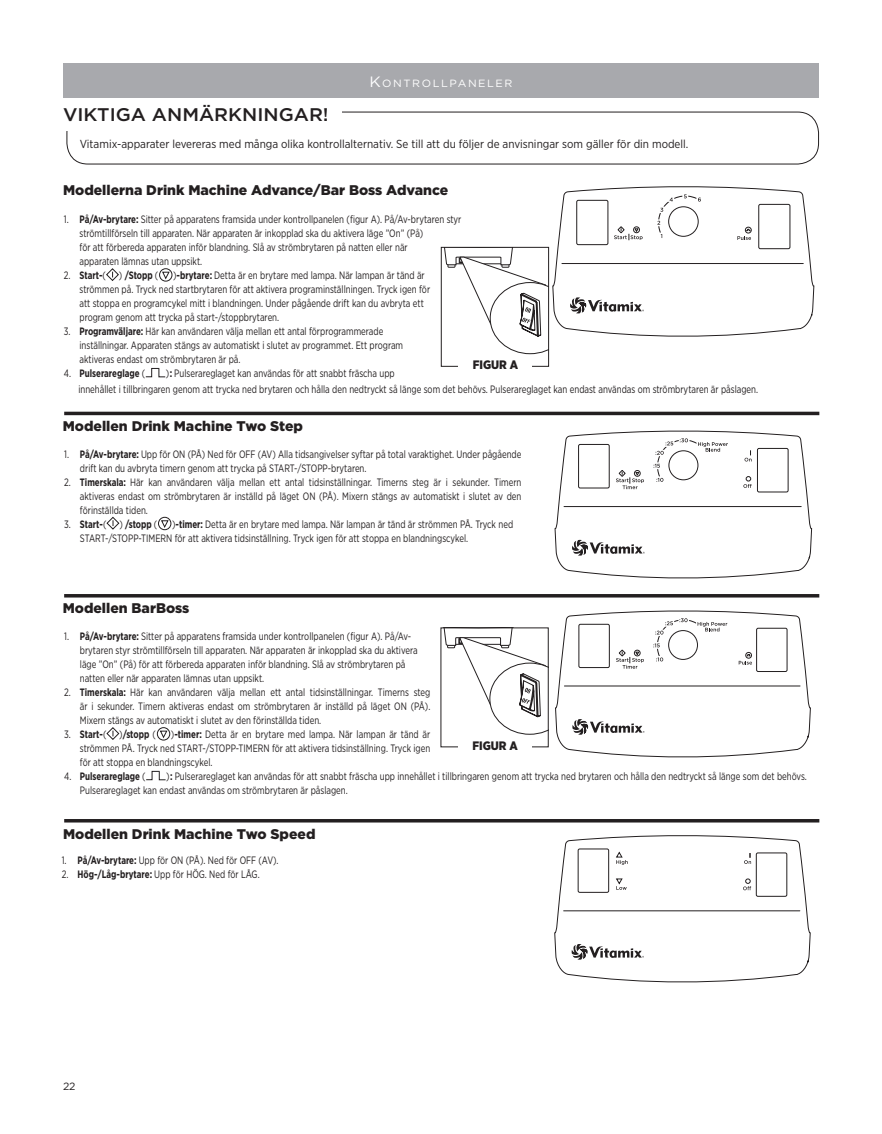
<style>
.page{position:relative;width:882px;height:1134px;background:#fff}
.page>*{position:absolute;margin:0;border:0;box-sizing:border-box;transform-origin:0 0}
.t1{font:500 18.38px "Gotham";color:#231f20;scale:1.05 1}
.t2{font:900 14px "Gotham";color:#231f20}
.t3{font:900 12.25px "Gotham Narrow";color:#231f20}
.t4{font:11.72px "Gotham Narrow";color:#231f20}
.t5{font:10.67px/14px "Gotham Narrow";color:#231f20;scale:.85 1}
.t6{font:700 10.67px "Gotham Narrow";color:#231f20;scale:.85 1}
.t7{font:10.5px "Gotham";letter-spacing:.145em;color:#fff;scale:1.05 1}
.t8{font:10.5px "Gotham";color:#231f20}
.s1{font-size:15.05px}
.s2{font-weight:700}
.s3{font-weight:400}
</style>
<div class="page">
<div style="left:63px;top:64px;width:756px;height:34px;background:#a8a9ad"></div>
<div style="left:66px;top:112px;width:753px;height:52px;border:1px solid #231f20;border-radius:21px"></div>
<div style="left:63px;top:106px;width:279px;height:24px;background:#fff"></div>
<svg style="left:444px;top:249px;width:103px;height:105px"></svg>
<div style="left:441px;top:247px;width:108px;height:120px;border:1px solid #231f20"></div>
<div style="left:459px;top:355px;width:73px;height:19px;background:#fff"></div>
<svg style="left:106px;top:516px;width:14px;height:14px"></svg>
<div style="left:158px;top:517px;width:13px;height:13px;border:1px solid #231f20;border-radius:50%"></div>
<svg style="left:160px;top:520px;width:9px;height:8px"></svg>
<hr style="left:64px;top:412px;width:755px;height:3px;background:#231f20">
<svg style="left:106px;top:268px;width:13px;height:13px"></svg>
<div style="left:159px;top:268px;width:13px;height:14px;border:1px solid #231f20;border-radius:50%"></div>
<svg style="left:161px;top:271px;width:9px;height:8px"></svg>
<svg style="left:145px;top:368px;width:21px;height:10px"></svg>
<svg style="left:552px;top:186px;width:262px;height:151px"></svg>
<div style="left:759px;top:204px;width:31px;height:45px;border:1px solid #231f20;border-radius:2px"></div>
<div style="left:576px;top:200px;width:32px;height:45px;border:1px solid #231f20;border-radius:2px"></div>
<svg style="left:657px;top:194px;width:44px;height:44px"></svg>
<svg style="left:555px;top:430px;width:257px;height:149px"></svg>
<svg style="left:554px;top:835px;width:257px;height:148px"></svg>
<svg style="left:64px;top:819px;width:755px;height:4px;background:#3e3a3b"></svg>
<svg style="left:106px;top:727px;width:14px;height:13px"></svg>
<div style="left:157px;top:727px;width:13px;height:14px;border:1px solid #231f20;border-radius:50%"></div>
<svg style="left:159px;top:730px;width:9px;height:8px"></svg>
<svg style="left:146px;top:771px;width:20px;height:10px"></svg>
<svg style="left:64px;top:594px;width:755px;height:4px;background:#3d3a3b"></svg>
<svg style="left:555px;top:610px;width:256px;height:148px"></svg>
<svg style="left:443px;top:630px;width:104px;height:105px"></svg>
<div style="left:441px;top:628px;width:108px;height:119px;border:1px solid #231f20"></div>
<div style="left:458px;top:735px;width:74px;height:19px;background:#fff"></div>
<p class="t7" style="left:369px;top:78px;width:138px"><span class="s1">K</span>ONTROLLPANELER</p>
<h1 class="t1" style="left:63px;top:104px;width:255px">VIKTIGA ANMÄRKNINGAR!</h1>
<p class="t4" style="left:80px;top:137px;width:610px">Vitamix-apparater levereras med många olika kontrollalternativ. Se till att du följer de anvisningar som gäller för din modell.</p>
<h2 class="t2" style="left:63px;top:182px;width:387px">Modellerna Drink Machine Advance/Bar Boss Advance</h2>
<p class="t5" style="left:80px;top:213px;width:451px;text-indent:-16px">1. <span class="s2">På/Av-brytare:</span> Sitter på apparatens framsida under kontrollpanelen (igur A). På/Av-brytaren styr strömtillförseln till apparaten. När apparaten är inkopplad ska du aktivera läge ”On” (På)<br>för att förbereda apparaten inför blandning. Slå av strömbrytaren på natten eller när<br>apparaten lämnas utan uppsikt.</p>
<p class="t6" style="left:64px;top:270px;width:113px"><span class="s3">2.</span> Start-<span class="s3">( )</span> /Stopp <span class="s3">(</span></p>
<p class="t5" style="left:80px;top:269px;width:414px;text-indent:94px">)<span class="s2">-brytare:</span> Detta är en brytare med lampa. När lampan är tänd är strömmen på. Tryck ned startbrytaren för att aktivera programinställningen. Tryck igen för att stoppa en programcykel mitt i blandningen. Under pågående drift kan du avbryta ett program genom att trycka på start-/stoppbrytaren.</p>
<p class="t5" style="left:80px;top:325px;width:382px;text-indent:-16px">3. <span class="s2">Programväljare:</span> Här kan användaren välja mellan ett antal förprogrammerade inställningar. Apparaten stängs av automatiskt i slutet av programmet. Ett program aktiveras endast om strömbrytaren är på.</p>
<p class="t6" style="left:64px;top:368px;width:97px"><span class="s3">4.</span> Pulserareglage <span class="s3">(</span></p>
<p class="t5" style="left:166px;top:367px;width:271px">)<span class="s2">:</span> Pulserareglaget kan användas för att snabbt fräscha upp</p>
<p class="t3" style="left:473px;top:358px;width:47px">FIGUR A</p>
<p class="t5" style="left:78px;top:382px;width:801px">innehållet i tillbringaren genom att trycka ned brytaren och hålla den nedtryckt så länge som det behövs. Pulserareglaget kan endast användas om strömbrytaren är påslagen.</p>
<h2 class="t2" style="left:63px;top:418px;width:242px">Modellen Drink Machine Two Step</h2>
<p class="t5" style="left:80px;top:447px;width:521px;text-indent:-16px">1. <span class="s2">På/Av-brytare:</span> Upp för ON (PÅ) Ned för OFF (AV) Alla tidsangivelser syftar på total varaktighet. Under pågående drift kan du avbryta timern genom att trycka på START-/STOPP-brytaren.</p>
<p class="t5" style="left:80px;top:475px;width:521px;text-align:justify;text-indent:-16px">2. <span class="s2">Timerskala:</span> Här kan användaren välja mellan ett antal tidsinställningar. Timerns steg är i sekunder. Timern aktiveras endast om strömbrytaren är inställd på läget ON (PÅ). Mixern stängs av automatiskt i slutet av den förinställda tiden.</p>
<p class="t6" style="left:64px;top:518px;width:111px"><span class="s3">3.</span> Start-<span class="s3">( )</span> /stopp <span class="s3">(</span></p>
<p class="t5" style="left:80px;top:517px;width:511px;text-indent:92px">)<span class="s2">-timer:</span> Detta är en brytare med lampa. När lampan är tänd är strömmen PÅ. Tryck ned<br>START-/STOPP-TIMERN för att aktivera tidsinställning. Tryck igen för att stoppa en blandningscykel.</p>
<h2 class="t2" style="left:63px;top:600px;width:128px">Modellen BarBoss</h2>
<p class="t5" style="left:80px;top:630px;width:399px;text-indent:-16px">1. <span class="s2">På/Av-brytare:</span> Sitter på apparatens framsida under kontrollpanelen (igur A). På/Av&shy;brytaren styr strömtillförseln till apparaten. När apparaten är inkopplad ska du aktivera läge ”On” (På) för att förbereda apparaten inför blandning. Slå av strömbrytaren på natten eller när apparaten lämnas utan uppsikt.</p>
<p class="t5" style="left:80px;top:686px;width:414px;text-align:justify;text-indent:-16px">2. <span class="s2">Timerskala:</span> Här kan användaren välja mellan ett antal tidsinställningar. Timerns steg är i sekunder. Timern aktiveras endast om strömbrytaren är inställd på läget ON (PÅ).<br>Mixern stängs av automatiskt i slutet av den förinställda tiden.</p>
<p class="t6" style="left:64px;top:729px;width:110px"><span class="s3">3.</span> Start-<span class="s3">( )</span>/stopp <span class="s3">(</span></p>
<p class="t5" style="left:80px;top:728px;width:414px;text-align:justify;text-indent:91px">)<span class="s2">-timer:</span> Detta är en brytare med lampa. När lampan är tänd är strömmen PÅ. Tryck ned START-/STOPP-TIMERN för att aktivera tidsinställning. Tryck igen för att stoppa en blandningscykel.</p>
<p class="t6" style="left:64px;top:771px;width:97px"><span class="s3">4.</span> Pulserareglage <span class="s3">(</span></p>
<p class="t3" style="left:472px;top:739px;width:47px">FIGUR A</p>
<p class="t5" style="left:80px;top:770px;width:857px;text-indent:86px">)<span class="s2">:</span> Pulserareglaget kan användas för att snabbt fräscha upp innehållet i tillbringaren genom att trycka ned brytaren och hålla den nedtryckt så länge som det behövs.<br>Pulserareglaget kan endast användas om strömbrytaren är påslagen.</p>
<h2 class="t2" style="left:63px;top:826px;width:254px">Modellen Drink Machine Two Speed</h2>
<p class="t5" style="left:62px;top:853px;width:257px">1. <span class="s2">På/Av-brytare:</span> Upp för ON (PÅ). Ned för OFF (AV).</p>
<p class="t5" style="left:62px;top:867px;width:234px">2. <span class="s2">Hög-/Låg-brytare:</span> Upp för HÖG. Ned för LÅG.</p>
<p class="t8" style="left:63px;top:1080px;width:14px">22</p>
</div>
